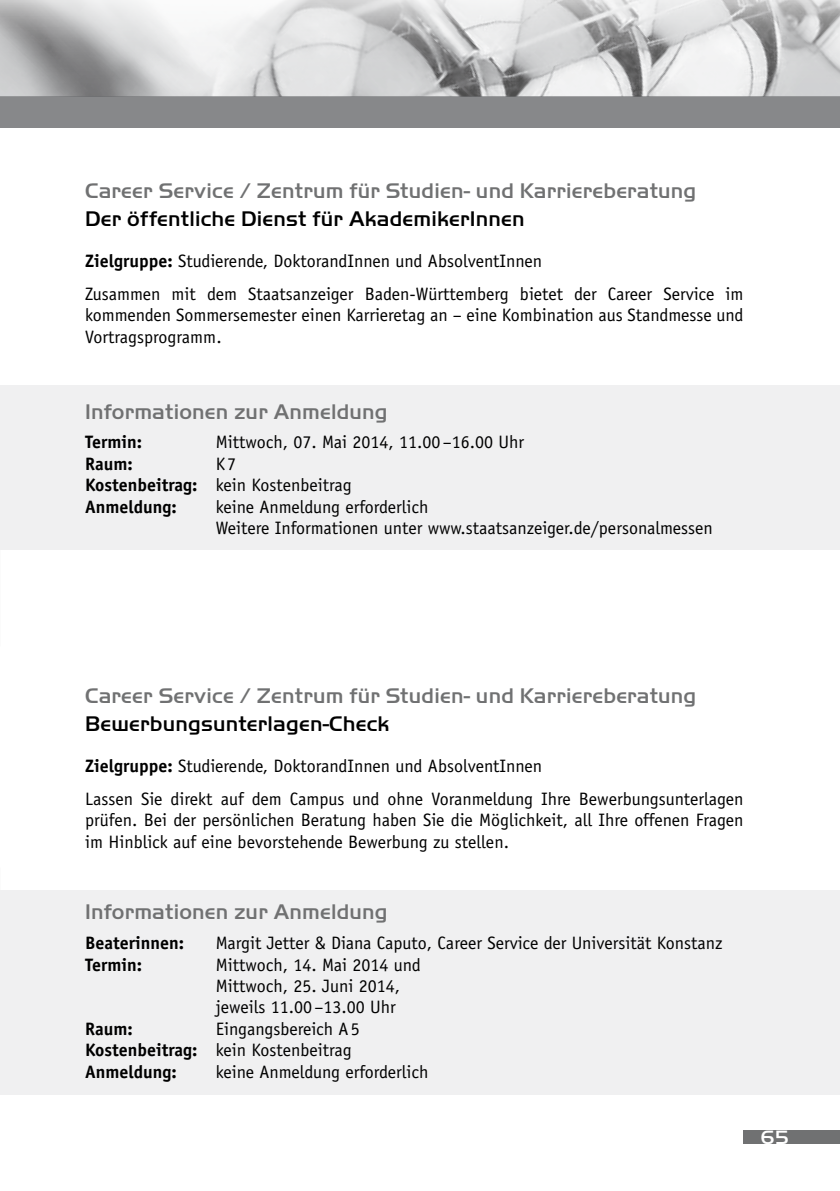
<style>
.page{position:relative;width:840px;height:1191px;background:#fff}
.page>*{position:absolute;margin:0;border:0;box-sizing:border-box;transform-origin:0 0}
.t1{font:500 22px "Handel Gothic EF";letter-spacing:.01em;color:#707172}
.t2{font:500 22px "Handel Gothic EF";letter-spacing:.01em;color:#000}
.t3{font:500 20px "Handel Gothic EF";color:#fff}
.t4{font:18px/21.4px "Officina Sans";color:#000}
.t5{font:700 18px/21.4px "Officina Sans";color:#000}
.s1{font-weight:700}
.s2{font-weight:400}
</style>
<div class="page">
<img style="left:0;top:0;width:839px;height:96px">
<div style="left:743px;top:1130px;width:96px;height:13px;background:#707172"></div>
<div style="left:0;top:96px;width:839px;height:32px;background:#87888a"></div>
<div style="left:0;top:890px;width:839px;height:204px;background:#f0f0f1"></div>
<div style="left:0;top:386px;width:839px;height:164px;background:#f0f0f1"></div>
<p class="t1" style="left:85px;top:178px;width:612px">Career Service / Zentrum für Studien- und Karriereberatung</p>
<p class="t2" style="left:85px;top:206px;width:440px">Der öffentliche Dienst für AkademikerInnen</p>
<p class="t4" style="left:85px;top:245px;width:659px;line-height:32.8px"><span class="s1">Zielgruppe:</span> Studierende, DoktorandInnen und AbsolventInnen<br>Zusammen mit dem Staatsanzeiger Baden-Württemberg bietet der Career Service im</p>
<p class="t4" style="left:85px;top:305px;width:659px">kommenden Sommersemester einen Karrieretag an – eine Kombination aus Standmesse und<br>Vortragsprogramm.</p>
<p class="t1" style="left:85px;top:398px;width:304px">Informationen zur Anmeldung</p>
<p class="t5" style="left:85px;top:431px;width:59px">Termin:</p>
<p class="t4" style="left:215px;top:432px;width:310px">Mittwoch, 07. Mai 2014, 11.00 –16.00 Uhr</p>
<p class="t5" style="left:85px;top:453px;width:49px">Raum:</p>
<p class="t5" style="left:85px;top:453px;width:268px;text-indent:130px"><span class="s2">K7<br></span>Kostenbeitrag: <span class="s2">kein Kostenbeitrag<br></span>Anmeldung:</p>
<p class="t4" style="left:215px;top:496px;width:498px">keine Anmeldung erforderlich<br>Weitere Informationen unter www.staatsanzeiger.de/personalmessen</p>
<p class="t1" style="left:85px;top:682px;width:612px">Career Service / Zentrum für Studien- und Karriereberatung</p>
<p class="t2" style="left:85px;top:710px;width:305px">Bewerbungsunterlagen-Check</p>
<p class="t4" style="left:85px;top:749px;width:659px;line-height:32.8px"><span class="s1">Zielgruppe:</span> Studierende, DoktorandInnen und AbsolventInnen<br>Lassen Sie direkt auf dem Campus und ohne Voranmeldung Ihre Bewerbungsunterlagen</p>
<p class="t4" style="left:85px;top:809px;width:659px">prüfen. Bei der persönlichen Beratung haben Sie die Möglichkeit, all Ihre offenen Fragen im Hinblick auf eine bevorstehende Bewerbung zu stellen.</p>
<p class="t1" style="left:85px;top:898px;width:304px">Informationen zur Anmeldung</p>
<p class="t5" style="left:85px;top:932px;width:100px">Beaterinnen:</p>
<p class="t4" style="left:215px;top:932px;width:508px">Margit Jetter &amp; Diana Caputo, Career Service der Universität Konstanz</p>
<p class="t5" style="left:85px;top:953px;width:59px">Termin:</p>
<p class="t4" style="left:215px;top:953px;width:207px">Mittwoch, 14. Mai 2014 und<br>Mittwoch, 25. Juni 2014, jeweils 11.00 –13.00 Uhr</p>
<p class="t5" style="left:85px;top:1017px;width:49px">Raum:</p>
<p class="t4" style="left:85px;top:1018px;width:276px;text-indent:130px">Eingangsbereich A5<br><span class="s1">Kostenbeitrag:</span> kein Kostenbeitrag<br><span class="s1">Anmeldung:</span></p>
<p class="t4" style="left:215px;top:1060px;width:214px">keine Anmeldung erforderlich</p>
<p class="t3" style="left:760px;top:1125px;width:30px">65</p>
</div>
